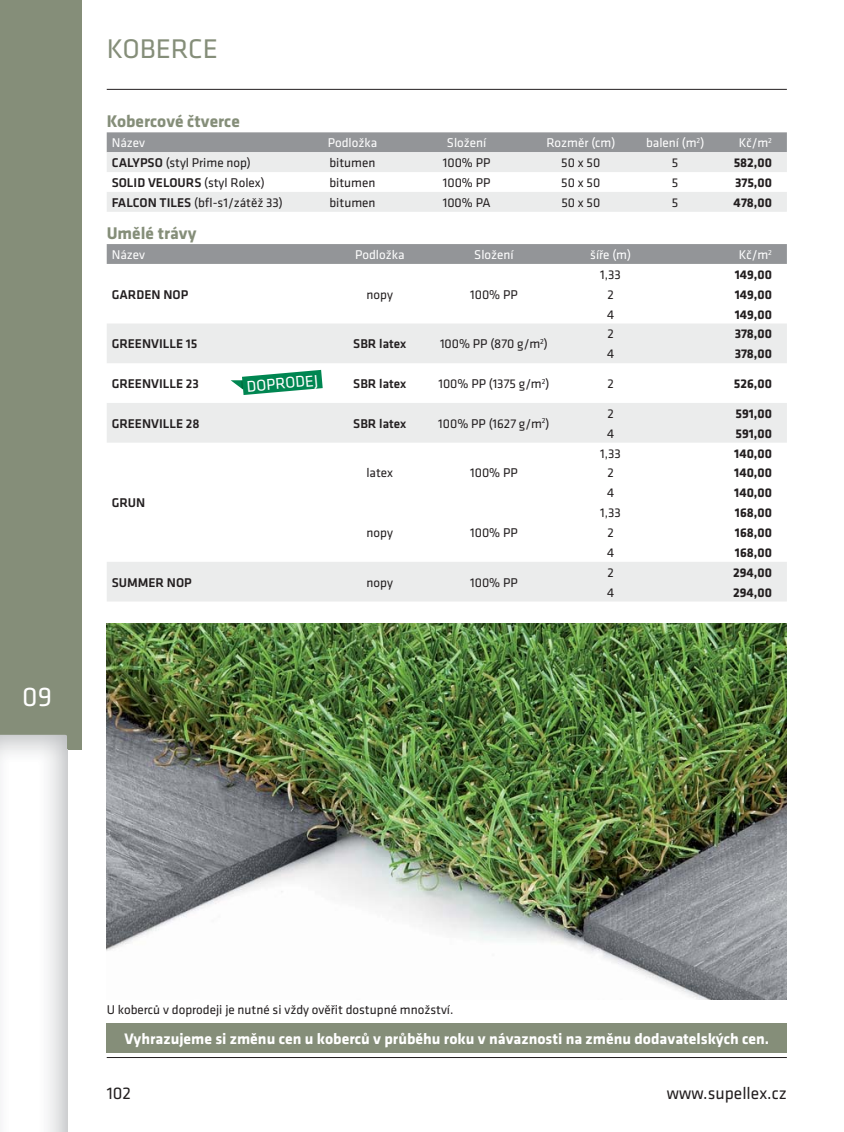
<style>
.page{position:relative;width:844px;height:1132px;background:#fff}
.page>*{position:absolute;margin:0;border:0;box-sizing:border-box;transform-origin:0 0}
.t1{font:28px "Klavika";color:#858e79}
.t2{font:28px "Klavika";color:#fff}
.t3{font:700 17.5px "Klavika";color:#858e79}
.t4{font:17.5px "Klavika";color:#231f20}
.t5{font:16.28px "Klavika";color:#fff}
.t6{font:700 15.75px "Klavika";color:#fff}
.t7{font:13.12px "Klavika";color:#231f20}
.t8{font:700 13.12px "Klavika";color:#231f20}
.t9{font:500 13.12px "Klavika";color:#231f20}
.t10{font:13.12px "Klavika";color:#fff}
.s1{font-weight:500}
.s2{font-weight:400}
</style>
<div class="page">
<hr style="left:107px;top:1056px;width:679px;height:1px;background:#231f20">
<hr style="left:107px;top:89px;width:679px;height:1px;background:#231f20">
<div style="left:0;top:0;width:82px;height:749px;background:#858e79"></div>
<div style="left:107px;top:132px;width:679px;height:20px;background:#939598"></div>
<svg style="left:107px;top:152px;width:679px;height:60px;fill:#ebecec"></svg>
<div style="left:107px;top:244px;width:679px;height:20px;background:#939598"></div>
<svg style="left:107px;top:324px;width:679px;height:277px"></svg>
<svg style="left:230px;top:370px;width:92px;height:25px"></svg>
<img style="left:107px;top:623px;width:679px;height:376px">
<div style="left:107px;top:1022px;width:679px;height:30px;background:#858e79"></div>
<img style="left:0;top:734px;width:67px;height:397px">
<h1 class="t2" style="left:22px;top:685px;width:31px">09</h1>
<h1 class="t1" style="left:107px;top:38px;width:113px">KOBERCE</h1>
<h2 class="t3" style="left:107px;top:111px;width:135px">Kobercové čtverce</h2>
<p class="t10" style="left:112px;top:138px;width:35px">Název</p>
<p class="t10" style="left:327px;top:138px;width:51px">Podložka</p>
<p class="t10" style="left:447px;top:138px;width:41px">Složení</p>
<p class="t10" style="left:546px;top:138px;width:70px">Rozměr (cm)</p>
<p class="t10" style="left:646px;top:138px;width:60px">balení (m<sup>2</sup>)</p>
<p class="t10" style="left:738px;top:138px;width:35px">Kč/m<sup>2</sup></p>
<p class="t7" style="left:112px;top:158px;width:141px"><span class="s1">CALYPSO</span> (styl Prime nop)</p>
<p class="t7" style="left:329px;top:158px;width:48px">bitumen</p>
<p class="t7" style="left:442px;top:158px;width:49px">100% PP</p>
<p class="t7" style="left:561px;top:158px;width:41px">50 x 50</p>
<p class="t7" style="left:671px;top:158px;width:8px">5</p>
<p class="t8" style="left:733px;top:155px;width:40px">582,00</p>
<p class="t9" style="left:112px;top:177px;width:155px">SOLID VELOURS <span class="s2">(styl Rolex)</span></p>
<p class="t7" style="left:329px;top:177px;width:48px">bitumen</p>
<p class="t7" style="left:442px;top:177px;width:49px">100% PP</p>
<p class="t7" style="left:561px;top:177px;width:41px">50 x 50</p>
<p class="t7" style="left:671px;top:177px;width:8px">5</p>
<p class="t8" style="left:735px;top:175px;width:38px">375,00</p>
<p class="t7" style="left:112px;top:197px;width:173px"><span class="s1">FALCON TILES</span> (bfl-s1/zátěž 33)</p>
<p class="t7" style="left:329px;top:197px;width:48px">bitumen</p>
<p class="t7" style="left:442px;top:197px;width:49px">100% PA</p>
<p class="t7" style="left:561px;top:197px;width:41px">50 x 50</p>
<p class="t7" style="left:671px;top:197px;width:8px">5</p>
<p class="t8" style="left:733px;top:194px;width:40px">478,00</p>
<h2 class="t3" style="left:107px;top:223px;width:91px">Umělé trávy</h2>
<p class="t10" style="left:112px;top:249px;width:35px">Název</p>
<p class="t10" style="left:355px;top:249px;width:51px">Podložka</p>
<p class="t10" style="left:474px;top:249px;width:41px">Složení</p>
<p class="t10" style="left:590px;top:249px;width:42px">šíře (m)</p>
<p class="t10" style="left:738px;top:249px;width:35px">Kč/m<sup>2</sup></p>
<p class="t9" style="left:112px;top:289px;width:78px">GARDEN NOP</p>
<p class="t7" style="left:366px;top:289px;width:28px">nopy</p>
<p class="t7" style="left:470px;top:289px;width:49px">100% PP</p>
<p class="t7" style="left:600px;top:269px;width:22px">1,33</p>
<p class="t8" style="left:734px;top:266px;width:39px">149,00</p>
<p class="t7" style="left:607px;top:289px;width:8px">2</p>
<p class="t8" style="left:734px;top:286px;width:39px">149,00</p>
<p class="t7" style="left:607px;top:309px;width:9px">4</p>
<p class="t8" style="left:734px;top:306px;width:39px">149,00</p>
<p class="t9" style="left:112px;top:339px;width:87px">GREENVILLE 15</p>
<p class="t9" style="left:353px;top:339px;width:54px">SBR latex</p>
<p class="t7" style="left:440px;top:339px;width:109px">100% PP (870 g/m<sup>2</sup>)</p>
<p class="t7" style="left:607px;top:329px;width:8px">2</p>
<p class="t8" style="left:734px;top:326px;width:39px">378,00</p>
<p class="t7" style="left:607px;top:349px;width:9px">4</p>
<p class="t8" style="left:734px;top:346px;width:39px">378,00</p>
<p class="t5" style="left:246px;top:380px;width:73px;rotate:-5deg">DOPRODEJ</p>
<p class="t9" style="left:112px;top:378px;width:89px">GREENVILLE 23</p>
<p class="t9" style="left:353px;top:378px;width:54px">SBR latex</p>
<p class="t7" style="left:438px;top:378px;width:112px">100% PP (1375 g/m<sup>2</sup>)</p>
<p class="t7" style="left:607px;top:378px;width:8px">2</p>
<p class="t8" style="left:733px;top:375px;width:40px">526,00</p>
<p class="t9" style="left:112px;top:418px;width:89px">GREENVILLE 28</p>
<p class="t9" style="left:353px;top:418px;width:54px">SBR latex</p>
<p class="t7" style="left:438px;top:418px;width:113px">100% PP (1627 g/m<sup>2</sup>)</p>
<p class="t7" style="left:607px;top:408px;width:8px">2</p>
<p class="t8" style="left:735px;top:405px;width:38px">591,00</p>
<p class="t7" style="left:607px;top:428px;width:9px">4</p>
<p class="t8" style="left:735px;top:425px;width:38px">591,00</p>
<p class="t9" style="left:112px;top:497px;width:35px">GRUN</p>
<p class="t7" style="left:366px;top:468px;width:28px">latex</p>
<p class="t7" style="left:470px;top:468px;width:49px">100% PP</p>
<p class="t7" style="left:366px;top:527px;width:28px">nopy</p>
<p class="t7" style="left:470px;top:527px;width:49px">100% PP</p>
<p class="t9" style="left:112px;top:577px;width:82px">SUMMER NOP</p>
<p class="t7" style="left:366px;top:577px;width:28px">nopy</p>
<p class="t7" style="left:470px;top:577px;width:49px">100% PP</p>
<p class="t7" style="left:600px;top:448px;width:22px">1,33</p>
<p class="t8" style="left:734px;top:445px;width:39px">140,00</p>
<p class="t7" style="left:607px;top:468px;width:8px">2</p>
<p class="t8" style="left:734px;top:465px;width:39px">140,00</p>
<p class="t7" style="left:607px;top:487px;width:9px">4</p>
<p class="t8" style="left:734px;top:485px;width:39px">140,00</p>
<p class="t7" style="left:600px;top:507px;width:22px">1,33</p>
<p class="t8" style="left:734px;top:504px;width:38px">168,00</p>
<p class="t7" style="left:607px;top:527px;width:8px">2</p>
<p class="t8" style="left:734px;top:524px;width:38px">168,00</p>
<p class="t7" style="left:607px;top:547px;width:9px">4</p>
<p class="t8" style="left:734px;top:544px;width:38px">168,00</p>
<p class="t7" style="left:607px;top:567px;width:8px">2</p>
<p class="t8" style="left:733px;top:564px;width:40px">294,00</p>
<p class="t7" style="left:607px;top:587px;width:9px">4</p>
<p class="t8" style="left:733px;top:584px;width:40px">294,00</p>
<p class="t7" style="left:107px;top:1004px;width:348px">U koberců v doprodeji je nutné si vždy ověřit dostupné množství.</p>
<p class="t6" style="left:124px;top:1028px;width:646px">Vyhrazujeme si změnu cen u koberců v průběhu roku v návaznosti na změnu dodavatelských cen.</p>
<h2 class="t4" style="left:107px;top:1085px;width:26px">102</h2>
<h2 class="t4" style="left:666px;top:1085px;width:121px">www.supellex.cz</h2>
</div>
